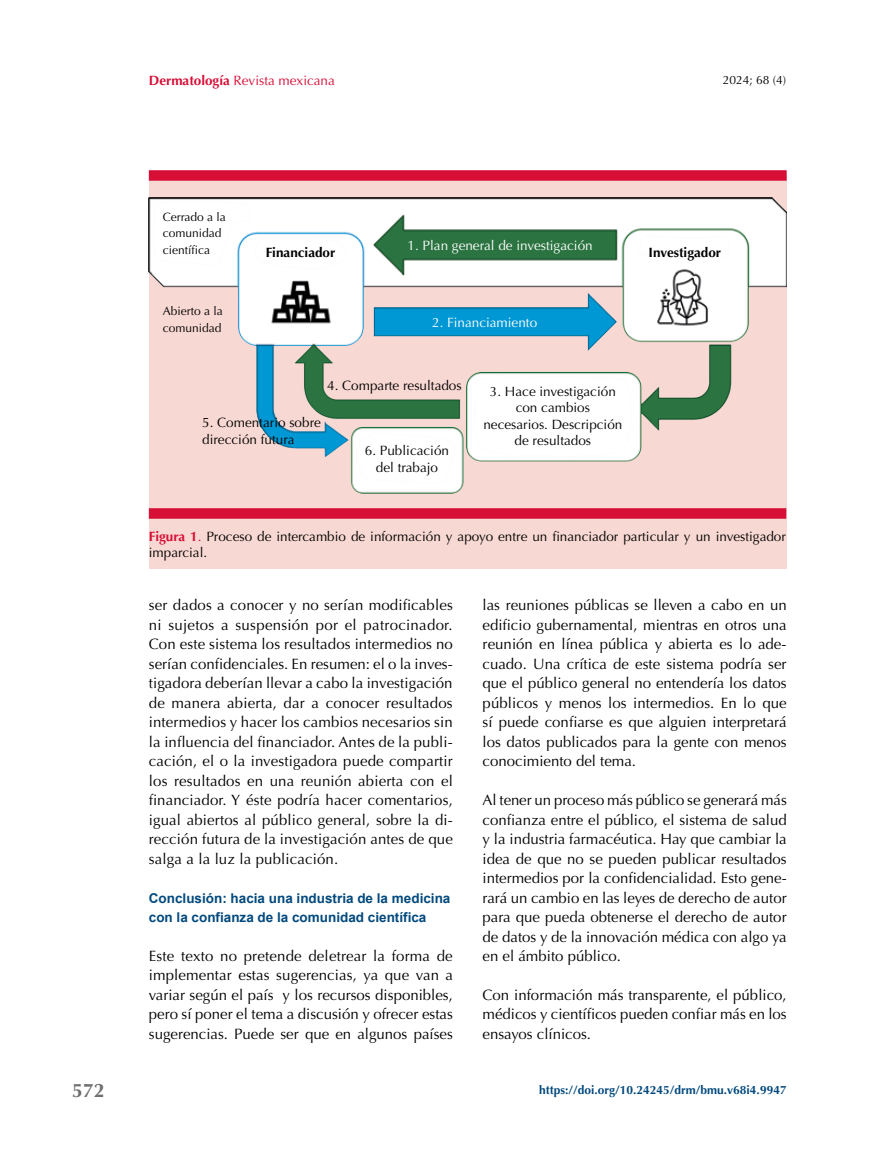
<style>
.page{position:relative;width:893px;height:1149px;background:#fff}
.page>*{position:absolute;margin:0;border:0;box-sizing:border-box;transform-origin:0 0}
.t1{font:700 19.5px "Optima";color:#706f6f}
.t2{font:15px/19.5px "Optima";color:#000;text-align:justify}
.t3{font:13.5px/16.5px "Optima";color:#000}
.t4{font:700 13.5px/19.5px "Arial";color:#02497d}
.t5{font:13.5px "Optima";color:#fff}
.t6{font:13.5px "Optima";color:#d70e36}
.t7{font:700 13.5px "Optima";color:#000}
.t8{font:12px/16.5px "Optima";color:#000}
.t9{font:700 12px "Optima";color:#02497d}
.s1{font-weight:700}
.s2{font-weight:700;color:#d70e36}
.s3{color:#d70e36}
</style>
<div class="page">
<div style="left:149px;top:175px;width:638px;height:394px;background:#f8d8d2"></div>
<div style="left:149px;top:508px;width:637px;height:10px;background:#d70e36"></div>
<div style="left:149px;top:170px;width:638px;height:11px;background:#d70e36"></div>
<img style="left:149px;top:197px;width:638px;height:296px">
<p class="t6" style="left:149px;top:73px;width:188px"><span class="s1">Dermatología</span> Revista mexicana</p>
<p class="t8" style="left:723px;top:72px;width:65px">2024; 68 (4)</p>
<h1 class="t1" style="left:72px;top:1079px;width:34px">572</h1>
<p class="t8" style="left:163px;top:208px;width:65px">Cerrado a la comunidad científica</p>
<p class="t8" style="left:163px;top:303px;width:62px">Abierto a la comunidad</p>
<p class="t5" style="left:408px;top:237px;width:187px">1. Plan general de investigación</p>
<p class="t7" style="left:266px;top:245px;width:71px">Financiador</p>
<p class="t7" style="left:649px;top:245px;width:74px">Investigador</p>
<p class="t5" style="left:432px;top:314px;width:106px">2. Financiamiento</p>
<p class="t3" style="left:327px;top:377px;width:136px">4. Comparte resultados</p>
<p class="t3" style="left:202px;top:414px;width:120px">5. Comentario sobre dirección futura</p>
<p class="t3" style="left:365px;top:442px;width:86px;text-align:center">6. Publicación del trabajo</p>
<p class="t3" style="left:483px;top:383px;width:140px;text-align:center">3. Hace investigación con cambios necesarios. Descripción de resultados</p>
<p class="t3" style="left:149px;top:528px;width:639px"><span class="s2">Figura 1</span><span class="s3">.</span> Proceso de intercambio de información y apoyo entre un financiador particular y un investigador imparcial.</p>
<p class="t2" style="left:149px;top:595px;width:306px">ser dados a conocer y no serían modificables ni sujetos a suspensión por el patrocinador.<br>Con este sistema los resultados intermedios no serían confidenciales. En resumen: el o la inves&shy;tigadora deberían llevar a cabo la investigación de manera abierta, dar a conocer resultados intermedios y hacer los cambios necesarios sin la influencia del financiador. Antes de la publi&shy;cación, el o la investigadora puede compartir los resultados en una reunión abierta con el financiador. Y éste podría hacer comentarios, igual abiertos al público general, sobre la di&shy;rección futura de la investigación antes de que salga a la luz la publicación.</p>
<p class="t4" style="left:149px;top:888px;width:303px">Conclusión: hacia una industria de la medicina con la confianza de la comunidad científica</p>
<p class="t2" style="left:149px;top:945px;width:306px">Este texto no pretende deletrear la forma de implementar estas sugerencias, ya que van a variar según el país y los recursos disponibles, pero sí poner el tema a discusión y ofrecer estas sugerencias. Puede ser que en algunos países</p>
<p class="t2" style="left:483px;top:595px;width:306px">las reuniones públicas se lleven a cabo en un edificio gubernamental, mientras en otros una reunión en línea pública y abierta es lo ade&shy;cuado. Una crítica de este sistema podría ser que el público general no entendería los datos públicos y menos los intermedios. En lo que sí puede confiarse es que alguien interpretará los datos publicados para la gente con menos conocimiento del tema.</p>
<p class="t2" style="left:483px;top:790px;width:306px">Al tener un proceso más público se generará más confianza entre el público, el sistema de salud y la industria farmacéutica. Hay que cambiar la idea de que no se pueden publicar resultados intermedios por la confidencialidad. Esto gene&shy;rará un cambio en las leyes de derecho de autor para que pueda obtenerse el derecho de autor de datos y de la innovación médica con algo ya en el ámbito público.</p>
<p class="t2" style="left:483px;top:984px;width:306px">Con información más transparente, el público, médicos y científicos pueden confiar más en los ensayos clínicos.</p>
<p class="t9" style="left:539px;top:1082px;width:249px">https://doi.org/10.24245/drm/bmu.v68i4.9947</p>
</div>
